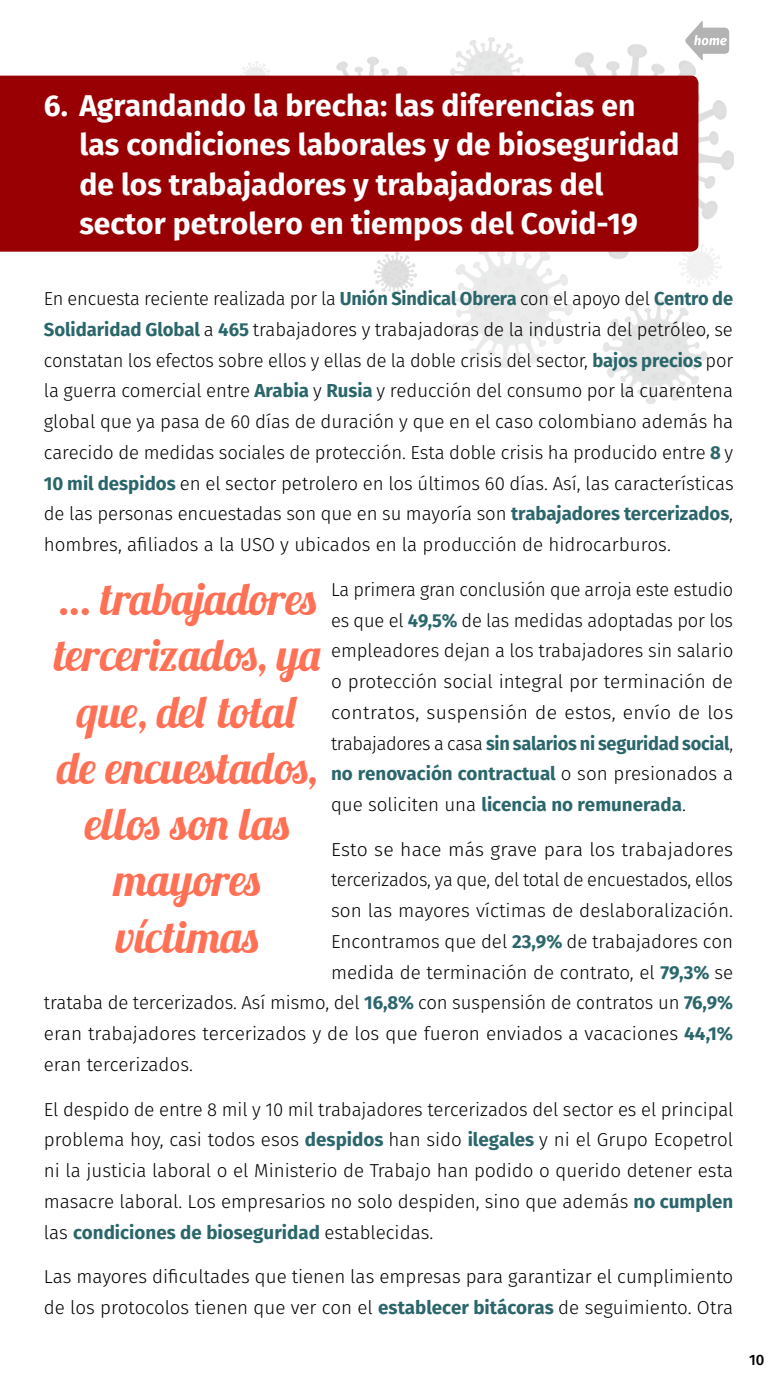
<style>
.page{position:relative;width:777px;height:1380px;background:#fff}
.page>*{position:absolute;margin:0;border:0;box-sizing:border-box;transform-origin:0 0}
.t1{font:45px/56.2px "Lobster 1.3";color:#ff7054;text-align:center}
.t2{font:700 30px/39.6px "Fira Sans";color:#fff}
.t3{font:300 18.75px/30.8px "Fira Sans";color:#000;text-align:justify}
.t4{font:500 15px "Fira Sans";color:#000}
.s1{font-weight:700;color:#2b666b}
</style>
<div class="page">
<img style="left:240px;top:38px;width:492px;height:365px">
<svg style="left:684px;top:21px;width:45px;height:41px"></svg>
<div style="left:0;top:76px;width:698px;height:176px;background:#990003"></div>
<h2 class="t2" style="left:79px;top:83px;width:601px;text-indent:-36px">6. Agrandando la brecha: las diferencias en las condiciones laborales y de bioseguridad de los trabajadores y trabajadoras del sector petrolero en tiempos del Covid-19</h2>
<p class="t3" style="left:44px;top:283px;width:691px">En encuesta reciente realizada por la <span class="s1">Unión Sindical Obrera</span> con el apoyo del <span class="s1">Centro de Solidaridad Global</span> a <span class="s1">465</span> trabajadores y trabajadoras de la industria del petróleo, se constatan los efectos sobre ellos y ellas de la doble crisis del sector, <span class="s1">bajos precios</span> por la guerra comercial entre <span class="s1">Arabia</span> y <span class="s1">Rusia</span> y reducción del consumo por la cuarentena global que ya pasa de 60 días de duración y que en el caso colombiano además ha carecido de medidas sociales de protección. Esta doble crisis ha producido entre <span class="s1">8</span> y <span class="s1">10 mil despidos</span> en el sector petrolero en los últimos 60 días. Así, las características de las personas encuestadas son que en su mayoría son <span class="s1">trabajadores tercerizados</span>, hombres, afiliados a la USO y ubicados en la producción de hidrocarburos.</p>
<p class="t3" style="left:331px;top:574px;width:403px">La primera gran conclusión que arroja este estudio es que el <span class="s1">49,5%</span> de las medidas adoptadas por los empleadores dejan a los trabajadores sin salario o protección social integral por terminación de contratos, suspensión de estos, envío de los trabajadores a casa <span class="s1">sin salarios ni seguridad social</span>, <span class="s1">no renovación contractual</span> o son presionados a que soliciten una <span class="s1">licencia no remunerada</span>.</p>
<p class="t3" style="left:331px;top:834px;width:403px">Esto se hace más grave para los trabajadores</p>
<p class="t3" style="left:331px;top:864px;width:403px">tercerizados, ya que, del total de encuestados, ellos</p>
<p class="t3" style="left:331px;top:895px;width:403px">son las mayores víctimas de deslaboralización.</p>
<p class="t3" style="left:331px;top:926px;width:403px">Encontramos que del <span class="s1">23,9%</span> de trabajadores con</p>
<p class="t3" style="left:331px;top:957px;width:403px">medida de terminación de contrato, el <span class="s1">79,3%</span> se</p>
<p class="t3" style="left:44px;top:987px;width:690px">trataba de tercerizados. Así mismo, del <span class="s1">16,8%</span> con suspensión de contratos un <span class="s1">76,9%</span></p>
<p class="t3" style="left:44px;top:1018px;width:690px">eran trabajadores tercerizados y de los que fueron enviados a vacaciones <span class="s1">44,1%</span></p>
<p class="t3" style="left:44px;top:1049px;width:151px">eran tercerizados.</p>
<p class="t3" style="left:44px;top:1094px;width:691px">El despido de entre 8 mil y 10 mil trabajadores tercerizados del sector es el principal problema hoy, casi todos esos <span class="s1">despidos</span> han sido <span class="s1">ilegales</span> y ni el Grupo Ecopetrol ni la justicia laboral o el Ministerio de Trabajo han podido o querido detener esta masacre laboral. Los empresarios no solo despiden, sino que además <span class="s1">no cumplen </span>las <span class="s1">condiciones de bioseguridad</span> establecidas.</p>
<p class="t3" style="left:44px;top:1261px;width:690px">Las mayores dificultades que tienen las empresas para garantizar el cumplimiento de los protocolos tienen que ver con el <span class="s1">establecer bitácoras</span> de seguimiento. Otra</p>
<h1 class="t1" style="left:54px;top:570px;width:269px">… trabajadores tercerizados, ya que, del total de encuestados, ellos son las mayores víctimas</h1>
<p class="t4" style="left:748px;top:1348px;width:17px">10</p>
</div>
